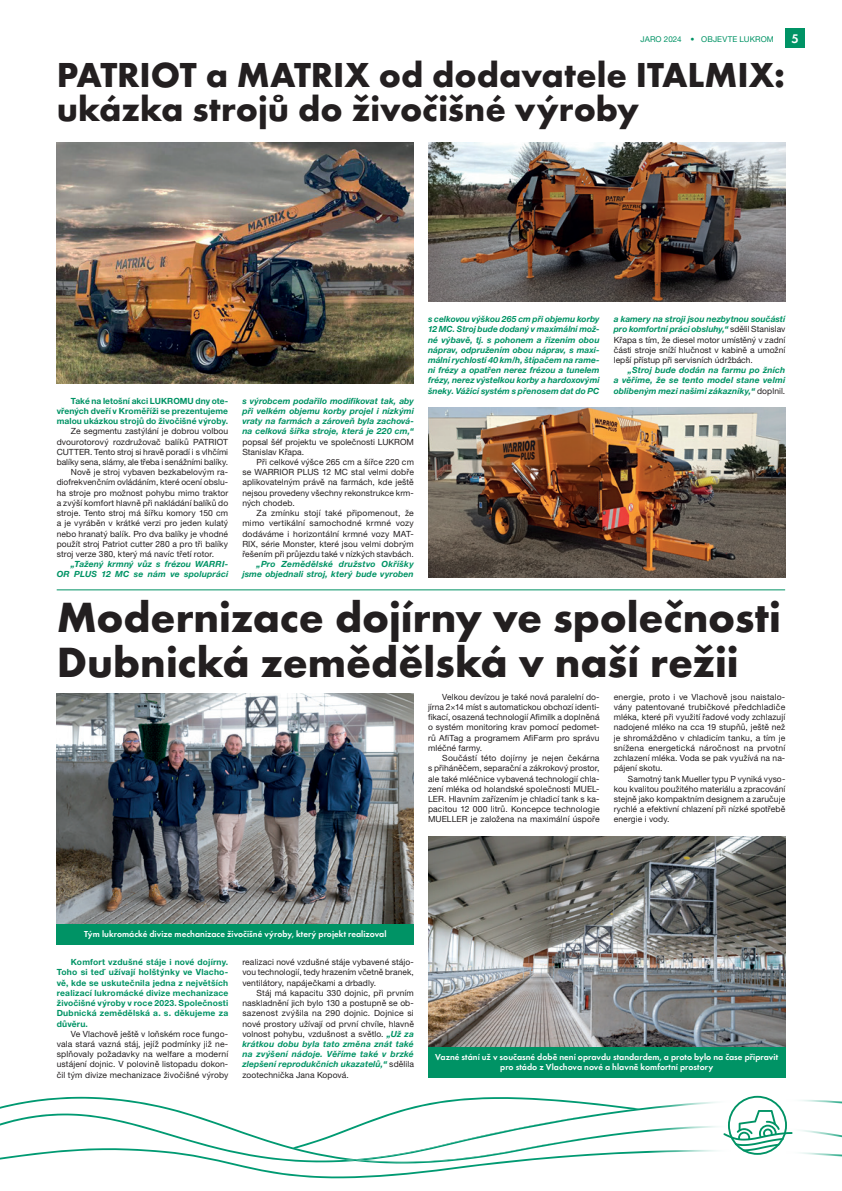
<style>
.page{position:relative;width:842px;height:1191px;background:#fff}
.page>*{position:absolute;margin:0;border:0;box-sizing:border-box;transform-origin:0 0}
.t1{font:700 43.8px/44.4px "Futura TOT";color:#231f20}
.t2{font:700 36px/34px "Futura TOT";color:#231f20}
.t3{font:600 13px "Futura TOT";color:#fff}
.t4{font:600 9px/10px "Futura TOT";letter-spacing:.005em;color:#fff;text-align:center}
.t5{font:8.5px/10.2px "Helvetica Neue LT Pro";letter-spacing:.01em;color:#231f20;text-align:justify}
.t6{font:italic 700 8.5px/10.2px "Helvetica Neue LT Pro";letter-spacing:.01em;color:#009365;text-align:justify}
.t7{font:700 8.5px/10.2px "Helvetica Neue LT Pro";letter-spacing:.015em;color:#009365;text-align:justify}
.t8{font:8px "Helvetica Neue LT Pro";letter-spacing:.01em;color:#009365}
.s1{font-weight:700;font-style:italic;color:#009365}
.s2{font-weight:400;font-style:normal;color:#231f20}
</style>
<div class="page">
<div style="left:785px;top:29px;width:20px;height:19px;background:#009365"></div>
<svg style="left:0;top:1095px;width:842px;height:84px"></svg>
<hr style="left:57px;top:589px;width:728px;height:1px;background:#009365">
<img style="left:57px;top:142px;width:357px;height:241px">
<img style="left:428px;top:142px;width:357px;height:160px">
<img style="left:428px;top:408px;width:357px;height:169px">
<img style="left:57px;top:693px;width:357px;height:230px">
<img style="left:428px;top:837px;width:357px;height:209px">
<div style="left:57px;top:923px;width:357px;height:21px;background:#009365"></div>
<div style="left:428px;top:1046px;width:357px;height:31px;background:#009365"></div>
<p class="t8" style="left:641px;top:34px;width:135px">JARO 2024 • OBJEVTE LUKROM</p>
<h3 class="t3" style="left:791px;top:31px;width:9px">5</h3>
<h2 class="t2" style="left:57px;top:57px;width:730px">PATRIOT a MATRIX od dodavatele ITALMIX: ukázka strojů do živočišné výroby</h2>
<p class="t6" style="left:428px;top:314px;width:173px">s celkovou výškou 265 cm při objemu korby 12 MC. Stroj bude dodaný v maximální mož&shy;né výbavě, tj. s pohonem a řízením obou náprav, odpružením obou náprav, s maxi&shy;mální rychlostí 40 km/h, štípačem na rame&shy;ni frézy a opatřen nerez frézou a tunelem frézy, nerez výstelkou korby a hardoxovými šneky. Vážící systém s přenosem dat do PC</p>
<p class="t5" style="left:614px;top:314px;width:173px"><span class="s1">a kamery na stroji jsou nezbytnou součástí pro komfortní práci obsluhy,“</span> sdělil Stanislav Křapa s tím, že diesel motor umístěný v zadní části stroje sníží hlučnost v kabině a umožní lepší přístup při servisních údržbách.</p>
<p class="t6" style="left:614px;top:365px;width:173px;text-indent:14px">„Stroj bude dodán na farmu po žních a věříme, že se tento model stane velmi oblíbeným mezi našimi zákazníky,“ <span class="s2">doplnil.</span></p>
<p class="t7" style="left:57px;top:395px;width:173px;text-indent:14px">Také na letošní akci LUKROMU dny ote&shy;vřených dveří v Kroměříži se prezentujeme malou ukázkou strojů do živočišné výroby.</p>
<p class="t5" style="left:71px;top:426px;width:159px">Ze segmentu zastýlání je dobrou volbou</p>
<p class="t5" style="left:57px;top:436px;width:173px">dvourotorový rozdružovač balíků PATRIOT</p>
<p class="t5" style="left:57px;top:446px;width:173px">CUTTER. Tento stroj si hravě poradí i s vlhčími</p>
<p class="t5" style="left:57px;top:457px;width:173px">balíky sena, slámy, ale třeba i senážními balíky.</p>
<p class="t5" style="left:71px;top:467px;width:159px">Nově je stroj vybaven bezkabelovým ra-</p>
<p class="t5" style="left:57px;top:477px;width:173px">diofrekvenčním ovládáním, které ocení obslu-</p>
<p class="t5" style="left:57px;top:487px;width:173px">ha stroje pro možnost pohybu mimo traktor</p>
<p class="t5" style="left:57px;top:497px;width:173px">a zvýší komfort hlavně při nakládání balíků do</p>
<p class="t5" style="left:57px;top:508px;width:173px">stroje. Tento stroj má šířku komory 150 cm</p>
<p class="t5" style="left:57px;top:518px;width:173px">a je vyráběn v krátké verzi pro jeden kulatý</p>
<p class="t5" style="left:57px;top:528px;width:173px">nebo hranatý balík. Pro dva balíky je vhodné</p>
<p class="t5" style="left:57px;top:538px;width:173px">použít stroj Patriot cutter 280 a pro tři balíky</p>
<p class="t5" style="left:57px;top:548px;width:159px">stroj verze 380, který má navíc třetí rotor.</p>
<p class="t6" style="left:57px;top:559px;width:173px;text-align:right">„Tažený krmný vůz s frézou WARRI-<br>OR PLUS 12 MC se nám ve spolupráci</p>
<h1 class="t1" style="left:57px;top:594px;width:726px">Modernizace dojírny ve společnosti<br>Dubnická zemědělská v naší režii</h1>
<p class="t6" style="left:242px;top:395px;width:173px">s výrobcem podařilo modifikovat tak, aby při velkém objemu korby projel i nízkými vraty na farmách a zároveň byla zachová&shy;na celková šířka stroje, která je 220 cm,“</p>
<p class="t5" style="left:242px;top:436px;width:173px">popsal šéf projektu ve společnosti LUKROM<br>Stanislav Křapa.</p>
<p class="t5" style="left:242px;top:457px;width:173px;text-indent:14px">Při celkové výšce 265 cm a šířce 220 cm se WARRIOR PLUS 12 MC stal velmi dobře aplikovatelným právě na farmách, kde ještě nejsou provedeny všechny rekonstrukce krm&shy;ných chodeb.</p>
<p class="t5" style="left:242px;top:508px;width:173px;text-indent:14px">Za zmínku stojí také připomenout, že mimo vertikální samochodné krmné vozy dodáváme i horizontální krmné vozy MAT-RIX, série Monster, které jsou velmi dobrým řešením při průjezdu také v nízkých stavbách.</p>
<p class="t6" style="left:242px;top:559px;width:173px;text-align:right">„Pro Zemědělské družstvo Okříšky jsme objednali stroj, který bude vyroben</p>
<p class="t5" style="left:428px;top:691px;width:173px;text-indent:14px">Velkou devízou je také nová paralelní do&shy;jírna 2×14 míst s automatickou obchozí identi&shy;fikací, osazená technologií Afimilk a doplněná o systém monitoring krav pomocí pedomet&shy;rů AfiTag a programem AfiFarm pro správu mléčné farmy.</p>
<p class="t5" style="left:428px;top:753px;width:173px;text-indent:14px">Součástí této dojírny je nejen čekárna s přiháněčem, separační a zákrokový prostor, ale také mléčnice vybavená technologií chla&shy;zení mléka od holandské společnosti MUEL-LER. Hlavním zařízením je chladicí tank s ka&shy;pacitou 12 000 litrů. Koncepce technologie MUELLER je založena na maximální úspoře</p>
<p class="t5" style="left:614px;top:691px;width:173px">energie, proto i ve Vlachově jsou naistalo&shy;vány patentované trubičkové předchladiče mléka, které při využití řadové vody zchlazují nadojené mléko na cca 19 stupňů, ještě než je shromážděno v chladicím tanku, a tím je snížena energetická náročnost na prvotní zchlazení mléka. Voda se pak využívá na na&shy;pájení skotu.</p>
<p class="t5" style="left:614px;top:773px;width:173px;text-indent:14px">Samotný tank Mueller typu P vyniká vyso&shy;kou kvalitou použitého materiálu a zpracování stejně jako kompaktním designem a zaručuje rychlé a efektivní chlazení při nízké spotřebě energie i vody.</p>
<p class="t4" style="left:84px;top:929px;width:304px">Tým lukromácké divize mechanizace živočišné výroby, který projekt realizoval</p>
<p class="t7" style="left:57px;top:957px;width:173px;text-indent:14px">Komfort vzdušné stáje i nové dojírny.<br>Toho si teď užívají holštýnky ve Vlacho&shy;vě, kde se uskutečnila jedna z největších realizací lukromácké divize mechanizace živočišné výroby v roce 2023. Společnosti Dubnická zemědělská a. s. děkujeme za důvěru.</p>
<p class="t5" style="left:57px;top:1028px;width:173px;text-indent:14px">Ve Vlachově ještě v loňském roce fungo&shy;vala stará vazná stáj, jejíž podmínky již ne&shy;splňovaly požadavky na welfare a moderní ustájení dojnic. V polovině listopadu dokon&shy;čil tým divize mechanizace živočišné výroby</p>
<p class="t5" style="left:242px;top:957px;width:173px">realizaci nové vzdušné stáje vybavené stájo&shy;vou technologií, tedy hrazením včetně branek, ventilátory, napáječkami a drbadly.</p>
<p class="t5" style="left:242px;top:987px;width:173px;text-indent:14px">Stáj má kapacitu 330 dojnic, při prvním naskladnění jich bylo 130 a postupně se ob&shy;sazenost zvýšila na 290 dojnic. Dojnice si nové prostory užívají od první chvíle, hlavně volnost pohybu, vzdušnost a světlo. <span class="s1">„Už za krátkou dobu byla tato změna znát také na zvýšení nádoje. Věříme také v brzké zlepšení reprodukčních ukazatelů,“</span> sdělila zootechnička Jana Kopová.</p>
<p class="t4" style="left:435px;top:1052px;width:344px">Vazné stání už v současné době není opravdu standardem, a proto bylo na čase připravit pro stádo z Vlachova nové a hlavně komfortní prostory</p>
</div>
